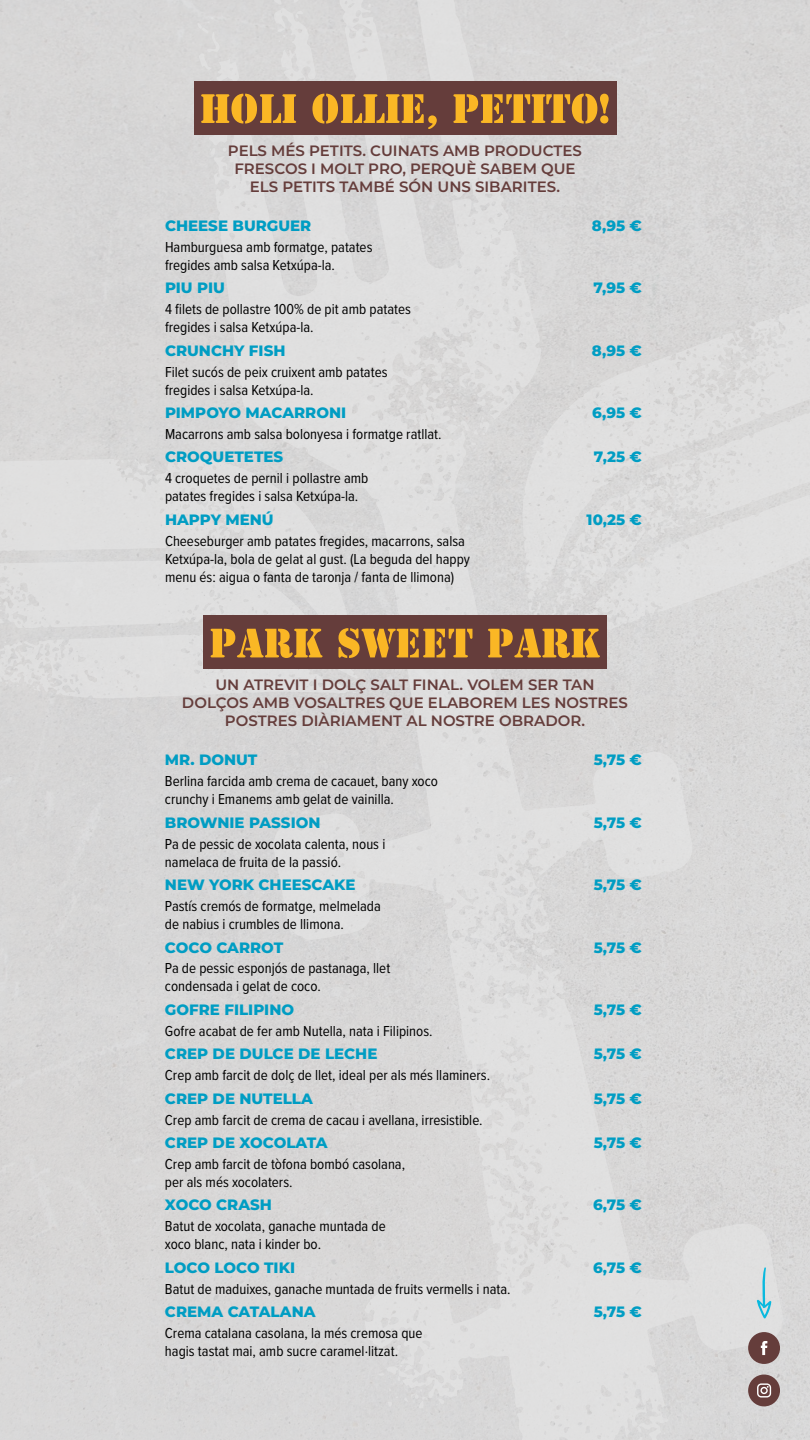
<style>
.page{position:relative;width:810px;height:1440px;background:#d8d8d7}
.page>*{position:absolute;margin:0;border:0;box-sizing:border-box;transform-origin:0 0}
.t1{font:52.5px "Stencil";color:#fab725}
.t2{font:15px/18px "Proxima Nova Cond";color:#000}
.t3{font:800 15px "Montserrat";color:#009dc3}
.t4{font:600 15px/18px "Montserrat";color:#653d3b;text-align:center}
</style>
<div class="page">
<div style="left:748px;top:1375px;width:32px;height:31px;background:#653d3b;border-radius:50%"></div>
<svg style="left:757px;top:1383px;width:14px;height:15px"></svg>
<div style="left:748px;top:1332px;width:32px;height:32px;background:#653d3b;border-radius:50%"></div>
<svg style="left:761px;top:1341px;width:6px;height:14px"></svg>
<svg style="left:757px;top:1267px;width:14px;height:52px"></svg>
<div style="left:194px;top:81px;width:422px;height:54px;background:#653d3b"></div>
<div style="left:203px;top:615px;width:404px;height:54px;background:#653d3b"></div>
<h1 class="t1" style="left:200px;top:81px;width:411px">HOLI OLLIE, PETITO!</h1>
<p class="t4" style="left:228px;top:141px;width:356px">PELS MÉS PETITS. CUINATS AMB PRODUCTES<br>FRESCOS I MOLT PRO, PERQUÈ SABEM QUE<br>ELS PETITS TAMBÉ SÓN UNS SIBARITES.</p>
<p class="t3" style="left:165px;top:215px;width:148px">CHEESE BURGUER</p>
<p class="t3" style="left:592px;top:215px;width:52px">8,95 €</p>
<p class="t2" style="left:165px;top:237px;width:209px">Hamburguesa amb formatge, patates fregides amb salsa Ketxúpa-la.</p>
<p class="t3" style="left:165px;top:277px;width:61px">PIU PIU</p>
<p class="t3" style="left:593px;top:277px;width:50px">7,95 €</p>
<p class="t2" style="left:165px;top:300px;width:247px">4 filets de pollastre 100% de pit amb patates fregides i salsa Ketxúpa-la.</p>
<p class="t3" style="left:165px;top:339px;width:122px">CRUNCHY FISH</p>
<p class="t3" style="left:592px;top:339px;width:52px">8,95 €</p>
<p class="t2" style="left:165px;top:362px;width:224px">Filet sucós de peix cruixent amb patates fregides i salsa Ketxúpa-la.</p>
<p class="t3" style="left:165px;top:402px;width:183px">PIMPOYO MACARRONI</p>
<p class="t3" style="left:592px;top:402px;width:51px">6,95 €</p>
<p class="t2" style="left:165px;top:424px;width:278px">Macarrons amb salsa bolonyesa i formatge ratllat.</p>
<p class="t3" style="left:165px;top:446px;width:120px">CROQUETETES</p>
<p class="t3" style="left:594px;top:446px;width:50px">7,25 €</p>
<p class="t2" style="left:165px;top:469px;width:205px">4 croquetes de pernil i pollastre amb patates fregides i salsa Ketxúpa-la.</p>
<p class="t3" style="left:165px;top:509px;width:110px">HAPPY MENÚ</p>
<p class="t3" style="left:587px;top:509px;width:57px">10,25 €</p>
<p class="t2" style="left:165px;top:531px;width:307px">Cheeseburger amb patates fregides, macarrons, salsa<br>Ketxúpa-la, bola de gelat al gust. (La beguda del happy menu és: aigua o fanta de taronja / fanta de llimona)</p>
<h1 class="t1" style="left:210px;top:615px;width:392px">PARK SWEET PARK</h1>
<p class="t4" style="left:182px;top:675px;width:448px">UN ATREVIT I DOLÇ SALT FINAL. VOLEM SER TAN<br>DOLÇOS AMB VOSALTRES QUE ELABOREM LES NOSTRES<br>POSTRES DIÀRIAMENT AL NOSTRE OBRADOR.</p>
<p class="t3" style="left:165px;top:749px;width:94px">MR. DONUT</p>
<p class="t3" style="left:594px;top:749px;width:50px">5,75 €</p>
<p class="t2" style="left:165px;top:772px;width:275px">Berlina farcida amb crema de cacauet, bany xoco crunchy i Emanems amb gelat de vainilla.</p>
<p class="t3" style="left:165px;top:812px;width:157px">BROWNIE PASSION</p>
<p class="t3" style="left:594px;top:812px;width:50px">5,75 €</p>
<p class="t2" style="left:165px;top:834px;width:222px">Pa de pessic de xocolata calenta, nous i namelaca de fruita de la passió.</p>
<p class="t3" style="left:165px;top:874px;width:192px">NEW YORK CHEESCAKE</p>
<p class="t3" style="left:594px;top:874px;width:50px">5,75 €</p>
<p class="t2" style="left:165px;top:896px;width:217px">Pastís cremós de formatge, melmelada de nabius i crumbles de llimona.</p>
<p class="t3" style="left:165px;top:936px;width:120px">COCO CARROT</p>
<p class="t3" style="left:594px;top:936px;width:50px">5,75 €</p>
<p class="t2" style="left:165px;top:959px;width:227px">Pa de pessic esponjós de pastanaga, llet condensada i gelat de coco.</p>
<p class="t3" style="left:165px;top:999px;width:131px">GOFRE FILIPINO</p>
<p class="t3" style="left:594px;top:999px;width:50px">5,75 €</p>
<p class="t2" style="left:165px;top:1021px;width:269px">Gofre acabat de fer amb Nutella, nata i Filipinos.</p>
<p class="t3" style="left:165px;top:1043px;width:214px">CREP DE DULCE DE LECHE</p>
<p class="t3" style="left:594px;top:1043px;width:50px">5,75 €</p>
<p class="t2" style="left:165px;top:1066px;width:327px">Crep amb farcit de dolç de llet, ideal per als més llaminers.</p>
<p class="t3" style="left:165px;top:1087px;width:150px">CREP DE NUTELLA</p>
<p class="t3" style="left:594px;top:1087px;width:50px">5,75 €</p>
<p class="t2" style="left:165px;top:1110px;width:319px">Crep amb farcit de crema de cacau i avellana, irresistible.</p>
<p class="t3" style="left:165px;top:1132px;width:164px">CREP DE XOCOLATA</p>
<p class="t3" style="left:594px;top:1132px;width:50px">5,75 €</p>
<p class="t2" style="left:165px;top:1154px;width:242px">Crep amb farcit de tòfona bombó casolana, per als més xocolaters.</p>
<p class="t3" style="left:165px;top:1194px;width:109px">XOCO CRASH</p>
<p class="t3" style="left:593px;top:1194px;width:50px">6,75 €</p>
<p class="t2" style="left:165px;top:1217px;width:222px">Batut de xocolata, ganache muntada de xoco blanc, nata i kinder bo.</p>
<p class="t3" style="left:165px;top:1256px;width:132px">LOCO LOCO TIKI</p>
<p class="t3" style="left:593px;top:1256px;width:50px">6,75 €</p>
<p class="t2" style="left:165px;top:1279px;width:347px">Batut de maduixes, ganache muntada de fruits vermells i nata.</p>
<p class="t3" style="left:165px;top:1301px;width:152px">CREMA CATALANA</p>
<p class="t3" style="left:594px;top:1301px;width:50px">5,75 €</p>
<p class="t2" style="left:165px;top:1323px;width:259px">Crema catalana casolana, la més cremosa que hagis tastat mai, amb sucre caramel·litzat.</p>
</div>
